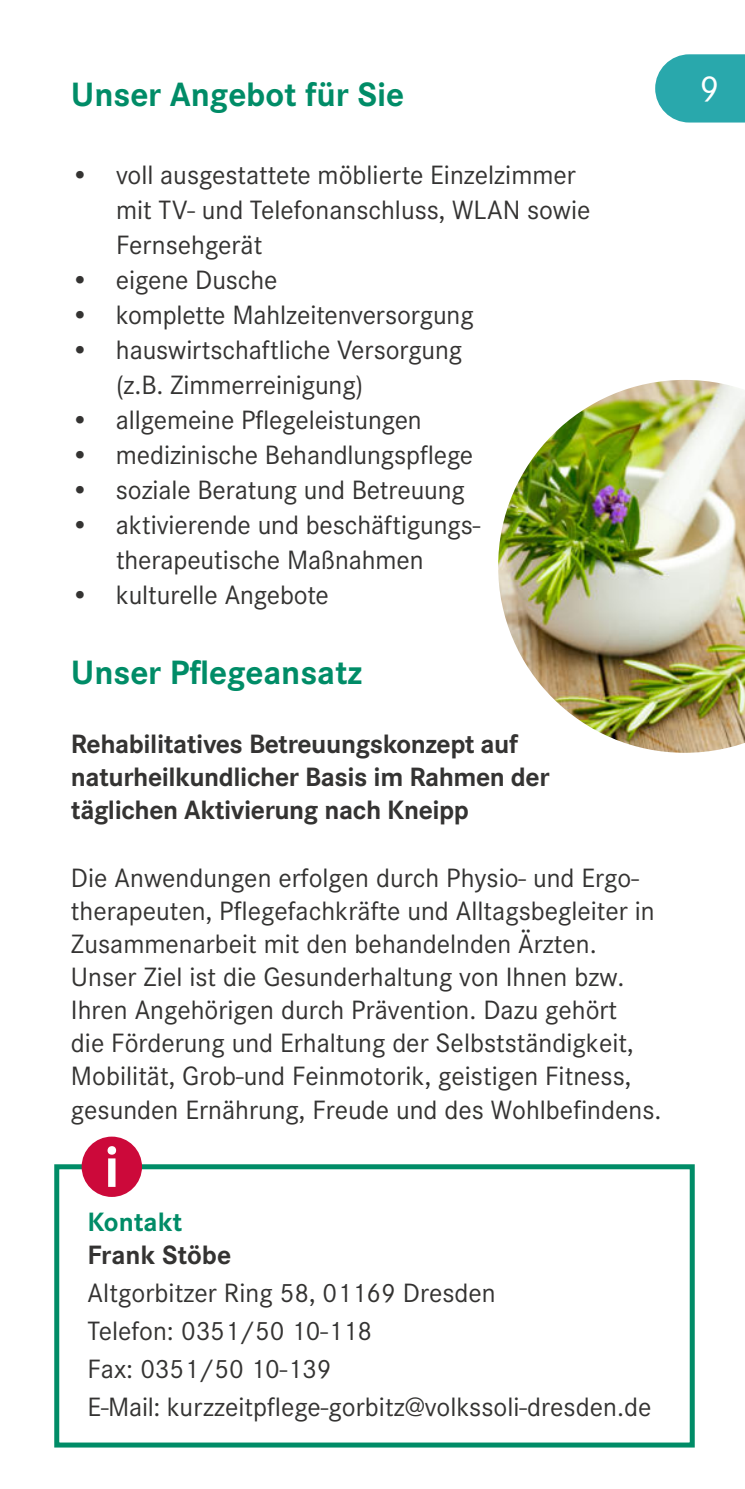
<style>
.page{position:relative;width:745px;height:1489px;background:#fff}
.page>*{position:absolute;margin:0;border:0;box-sizing:border-box;transform-origin:0 0}
.t1{font:700 60px "Corporate S";color:#fff}
.t2{font:37.5px "Corporate S";color:#fff}
.t3{font:700 35px "Corporate S";letter-spacing:-.005em;color:#008c67}
.t4{font:27.5px/33px "Corporate S";color:#343332}
.t5{font:700 27.5px/33px "Corporate S";letter-spacing:-.015em;color:#343332}
.t6{font:700 27.5px "Corporate S";color:#008c67}
</style>
<div class="page">
<svg style="left:655px;top:54px;width:89px;height:68px;background:#3bafb3"></svg>
<hr style="left:0;top:0;width:1px;height:1488px;background:#29a8ac">
<div style="left:54px;top:1164px;width:640px;height:283px;border:5px solid #008c67"></div>
<div style="left:82px;top:1136px;width:60px;height:60px;background:#cc093a;border-radius:50%"></div>
<img style="left:498px;top:380px;width:246px;height:372px">
<p class="t3" style="left:71px;top:76px;width:334px">Unser Angebot für Sie</p>
<h2 class="t2" style="left:699px;top:69px;width:21px">9</h2>
<p class="t4" style="left:116px;top:157px;width:475px;line-height:35px;text-indent:-45px">• voll ausgestattete möblierte Einzelzimmer mit TV- und Telefonanschluss, WLAN sowie<br>Fernsehgerät</p>
<p class="t4" style="left:71px;top:263px;width:208px">• eigene Dusche</p>
<p class="t4" style="left:71px;top:298px;width:404px">• komplette Mahlzeitenversorgung</p>
<p class="t4" style="left:116px;top:332px;width:347px;line-height:35px;text-indent:-45px">• hauswirtschaftliche Versorgung (z.B. Zimmerreinigung)</p>
<p class="t4" style="left:71px;top:403px;width:352px">• allgemeine Pflegeleistungen</p>
<p class="t4" style="left:71px;top:438px;width:403px">• medizinische Behandlungspflege</p>
<p class="t4" style="left:71px;top:473px;width:395px">• soziale Beratung und Betreuung</p>
<p class="t4" style="left:71px;top:507px;width:410px;line-height:35px;text-align:center">• aktivierende und beschäftigungs&shy;therapeutische Maßnahmen</p>
<p class="t4" style="left:71px;top:578px;width:259px">• kulturelle Angebote</p>
<p class="t3" style="left:71px;top:653px;width:292px">Unser Pflegeansatz</p>
<p class="t5" style="left:71px;top:727px;width:480px">Rehabilitatives Betreuungskonzept auf naturheilkundlicher Basis im Rahmen der täglichen Aktivierung nach Kneipp</p>
<p class="t4" style="left:71px;top:861px;width:591px">Die Anwendungen erfolgen durch Physio- und Ergo&shy;therapeuten, Pflegefachkräfte und Alltagsbegleiter in Zusammenarbeit mit den behandelnden Ärzten.<br>Unser Ziel ist die Gesunderhaltung von Ihnen bzw.<br>Ihren Angehörigen durch Prävention. Dazu gehört<br>die Förderung und Erhaltung der Selbstständigkeit, Mobilität, Grob-und Feinmotorik, geistigen Fitness, gesunden Ernährung, Freude und des Wohlbefindens.</p>
<h1 class="t1" style="left:104px;top:1134px;width:17px">i</h1>
<p class="t6" style="left:88px;top:1206px;width:96px">Kontakt</p>
<p class="t5" style="left:88px;top:1238px;width:145px">Frank Stöbe</p>
<p class="t4" style="left:88px;top:1273px;width:565px;line-height:38px">Altgorbitzer Ring 58, 01169 Dresden<br>Telefon: 0351/50 10-118<br>Fax: 0351/50 10-139<br>E-Mail: kurzzeitpflege-gorbitz@volkssoli-dresden.de</p>
</div>
